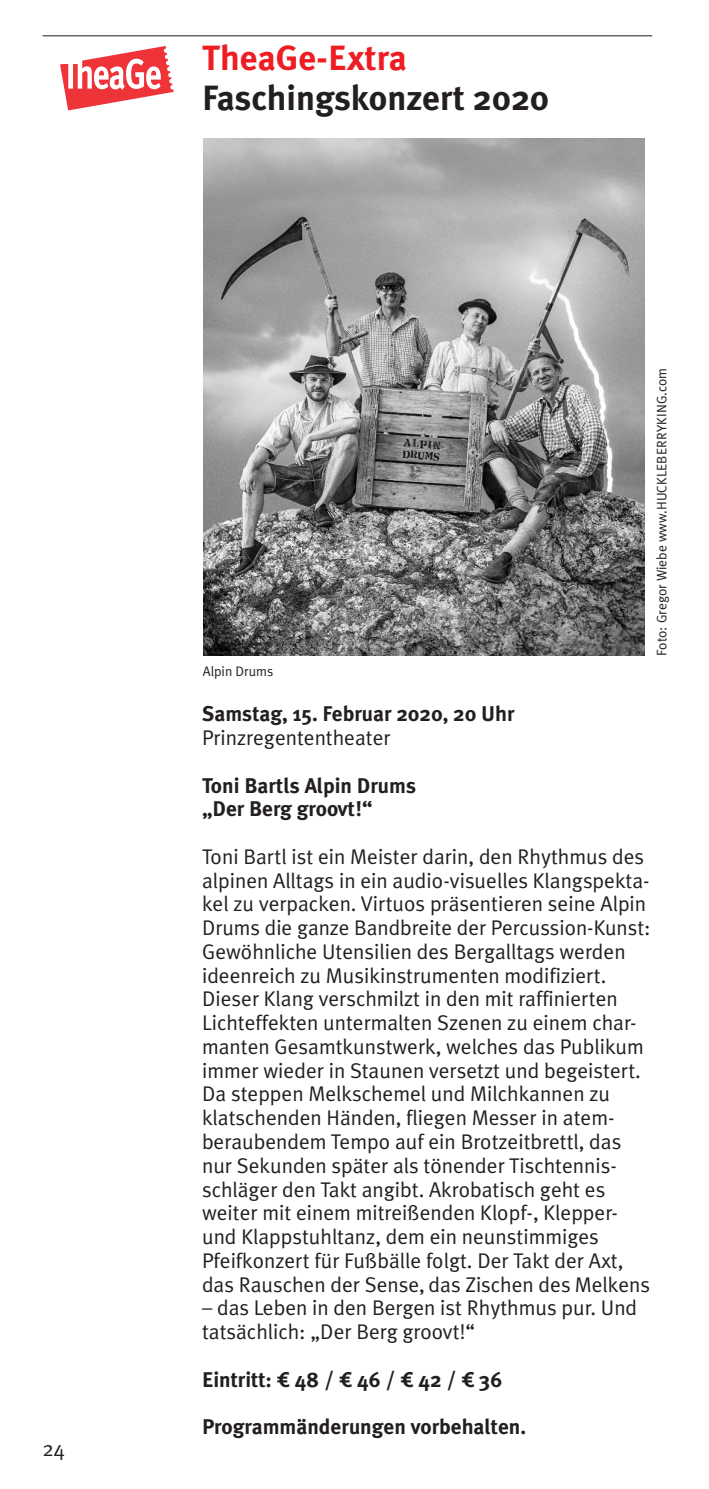
<style>
.page{position:relative;width:709px;height:1489px;background:#fff}
.page>*{position:absolute;margin:0;border:0;box-sizing:border-box;transform-origin:0 0}
.t1{font:700 35px "Meta Plus";color:#231f20}
.t2{font:700 35px "Meta Plus";color:#ee1d23}
.t3{font:21.25px/23.8px "Meta Plus Normal";color:#231f20}
.t4{font:700 21.25px/23.8px "Meta Plus";color:#231f20}
.t5{font:13.75px "Meta Plus Normal";color:#231f20}
.s1{font-family:"Meta Euro";font-weight:400}
</style>
<div class="page">
<svg style="left:60px;top:46px;width:114px;height:64px"></svg>
<hr style="left:43px;top:35px;width:609px;height:1px;background:#231f20">
<img style="left:203px;top:139px;width:442px;height:516px">
<p class="t3" style="left:43px;top:1436px;width:24px">24</p>
<h1 class="t2" style="left:202px;top:37px;width:206px">TheaGe-Extra</h1>
<h1 class="t1" style="left:202px;top:77px;width:348px">Faschingskonzert 2020</h1>
<p class="t5" style="left:203px;top:663px;width:72px">Alpin Drums</p>
<p class="t5" style="left:653px;top:655px;width:289px;rotate:-90deg">Foto: Gregor Wiebe www.HUCKLEBERRYKING.com</p>
<p class="t4" style="left:202px;top:702px;width:314px">Samstag, 15. Februar 2020, 20 Uhr</p>
<p class="t3" style="left:202px;top:725px;width:190px">Prinzregententheater</p>
<p class="t4" style="left:202px;top:773px;width:215px">Toni Bartls Alpin Drums „Der Berg groovt!“</p>
<p class="t3" style="left:202px;top:844px;width:450px">Toni Bartl ist ein Meister darin, den Rhythmus des alpinen Alltags in ein audio-visuelles Klangspekta&shy;kel zu verpacken. Virtuos präsentieren seine Alpin Drums die ganze Bandbreite der Percussion-Kunst:<br>Gewöhnliche Utensilien des Bergalltags werden ideenreich zu Musikinstrumenten modifiziert.<br>Dieser Klang verschmilzt in den mit raffinierten Lichteffekten untermalten Szenen zu einem char&shy;manten Gesamtkunstwerk, welches das Publikum immer wieder in Staunen versetzt und begeistert.<br>Da steppen Melkschemel und Milchkannen zu klatschenden Händen, fliegen Messer in atem&shy;beraubendem Tempo auf ein Brotzeitbrettl, das nur Sekunden später als tönender Tischtennis&shy;schläger den Takt angibt. Akrobatisch geht es weiter mit einem mitreißenden Klopf-, Klepper&shy;und Klappstuhltanz, dem ein neunstimmiges Pfeifkonzert für Fußbälle folgt. Der Takt der Axt, das Rauschen der Sense, das Zischen des Melkens</p>
<p class="t3" style="left:202px;top:1295px;width:436px">– das Leben in den Bergen ist Rhythmus pur. Und tatsächlich: „Der Berg groovt!“</p>
<p class="t4" style="left:202px;top:1367px;width:302px">Eintritt: <span class="s1">7</span> 48 / <span class="s1">7</span> 46 / <span class="s1">7</span> 42 / <span class="s1">7</span> 36</p>
<p class="t4" style="left:202px;top:1414px;width:325px">Programmänderungen vorbehalten.</p>
</div>
